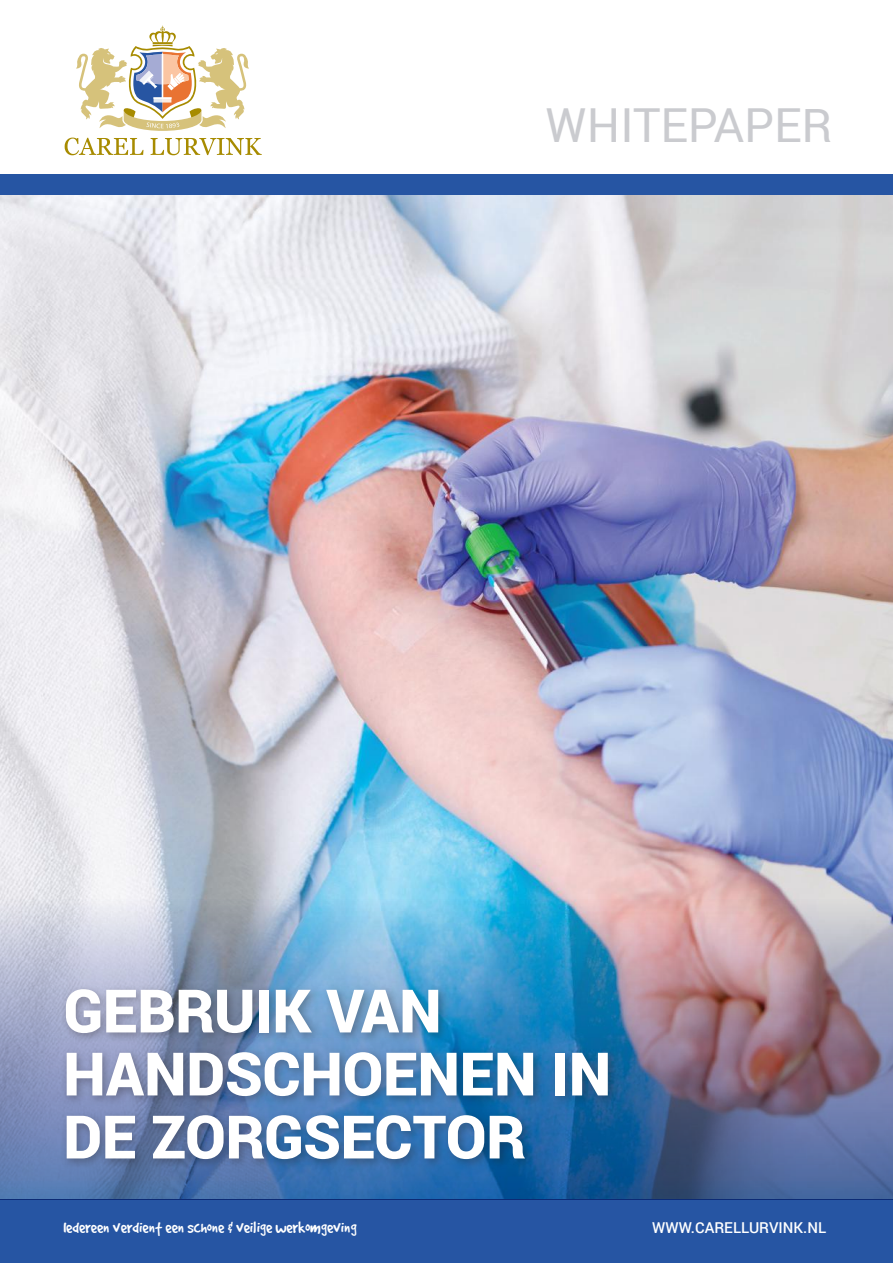
<style>
.page{position:relative;width:893px;height:1263px;background:#fff}
.page>*{position:absolute;margin:0;border:0;box-sizing:border-box;transform-origin:0 0}
.t1{font:900 60px/63px "Roboto";letter-spacing:-.005em;color:#fff}
.t2{font:46.95px "Roboto";color:#cacbcf}
.t3{font:18px "Good Dog Plain";color:#fff}
.t4{font:500 15px "Roboto";color:#fff}
</style>
<div class="page">
<img style="left:0;top:195px;width:893px;height:702px">
<svg style="left:65px;top:138px;width:78px;height:17px"></svg>
<svg style="left:151px;top:138px;width:111px;height:17px"></svg>
<svg style="left:76px;top:26px;width:173px;height:105px"></svg>
<div style="left:0;top:174px;width:893px;height:21px;background:#2655a3"></div>
<div style="left:0;top:1199px;width:893px;height:64px;background:#2655a3"></div>
<img style="left:0;top:897px;width:893px;height:302px">
<div style="left:60px;top:984px;width:559px;height:187px;background:#241f1f;opacity:.35"></div>
<h2 class="t2" style="left:546px;top:92px;width:289px">WHITEPAPER</h2>
<h1 class="t1" style="left:63px;top:977px;width:549px">GEBRUIK VAN<br>HANDSCHOENEN IN<br>DE ZORGSECTOR</h1>
<p class="t3" style="left:63px;top:1219px;width:295px">Iedereen verdient een schone &amp; veilige werkomgeving</p>
<p class="t4" style="left:652px;top:1217px;width:175px">WWW.CARELLURVINK.NL</p>
</div>
